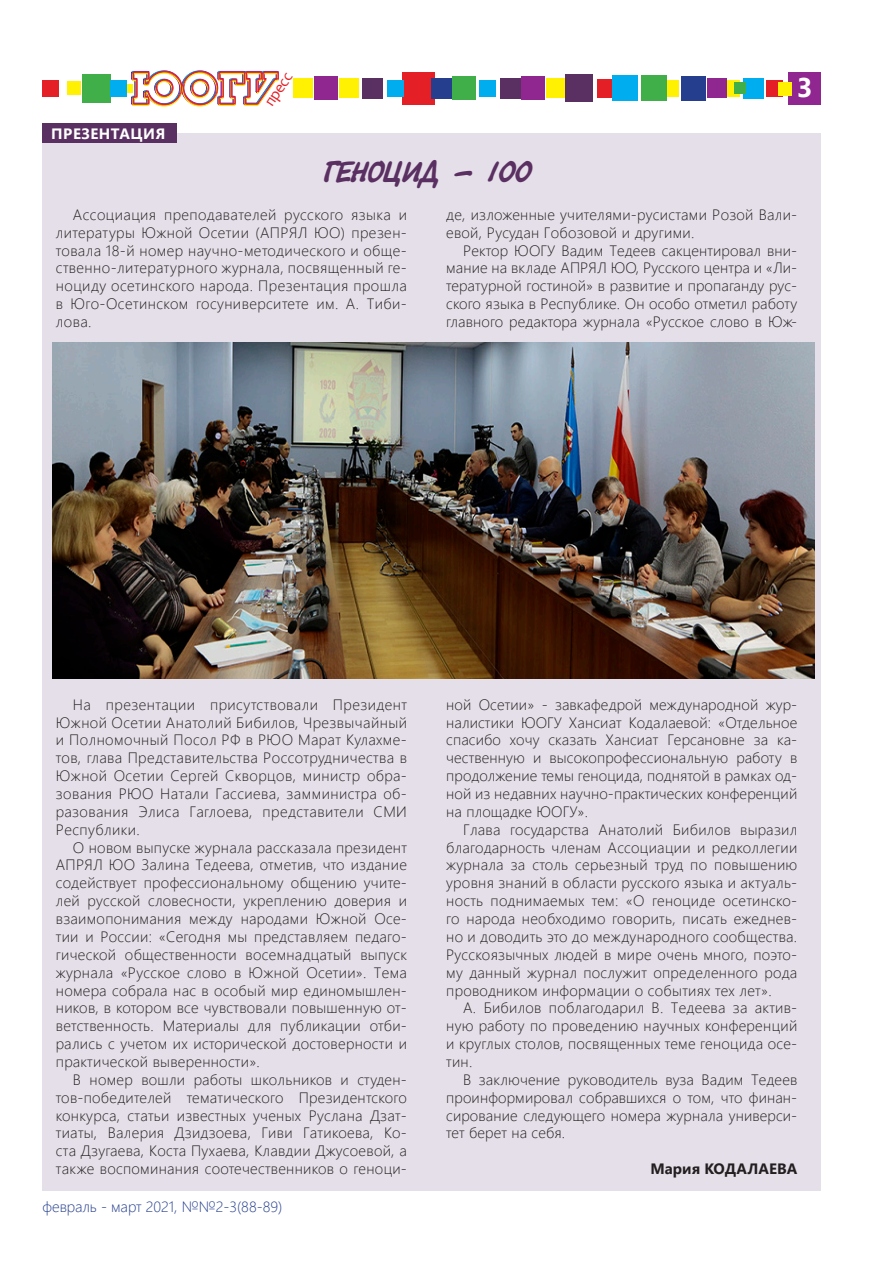
<style>
.page{position:relative;width:893px;height:1263px;background:#fff}
.page>*{position:absolute;margin:0;border:0;box-sizing:border-box;transform-origin:0 0}
.статьи{font:30px "Tagir CTT";color:#5a2f61}
.t1{font:700 27px "Segoe UI";color:#fff}
.t2{font:15.75px "Candara";color:#e41f25}
.статьи-2{font:300 15px/17.9px "Segoe UI";letter-spacing:.02em;color:#231f20;text-align:justify}
.t3{font:300 15px "Segoe UI";color:#253f8e}
.статьи-3{font:700 15px "Segoe UI";color:#231f20}
.статьи-4{font:700 15px "Segoe UI";letter-spacing:.035em;color:#fff}
</style>
<div class="page">
<div style="left:788px;top:72px;width:33px;height:33px;background:#90268f"></div>
<div style="left:402px;top:72px;width:33px;height:33px;background:#e41f25"></div>
<div style="left:339px;top:79px;width:20px;height:19px;background:#fff101"></div>
<div style="left:124px;top:84px;width:9px;height:9px;background:#fff101"></div>
<div style="left:500px;top:78px;width:20px;height:21px;background:#5a2f61"></div>
<div style="left:362px;top:78px;width:21px;height:21px;background:#5a2f61"></div>
<div style="left:479px;top:80px;width:16px;height:17px;background:#00aeef"></div>
<div style="left:387px;top:80px;width:17px;height:17px;background:#00aeef"></div>
<div style="left:431px;top:78px;width:21px;height:21px;background:#253f8e"></div>
<div style="left:452px;top:76px;width:24px;height:24px;background:#40ae49"></div>
<div style="left:521px;top:77px;width:24px;height:23px;background:#90268f"></div>
<div style="left:314px;top:77px;width:24px;height:23px;background:#90268f"></div>
<div style="left:546px;top:79px;width:20px;height:19px;background:#fff101"></div>
<div style="left:294px;top:79px;width:19px;height:19px;background:#fff101"></div>
<div style="left:565px;top:74px;width:28px;height:28px;background:#5a2f61"></div>
<div style="left:597px;top:79px;width:19px;height:19px;background:#e41f25"></div>
<div style="left:612px;top:75px;width:26px;height:26px;background:#00aeef"></div>
<div style="left:743px;top:78px;width:21px;height:21px;background:#00aeef"></div>
<div style="left:663px;top:80px;width:16px;height:17px;background:#fff101"></div>
<div style="left:723px;top:80px;width:17px;height:17px;background:#fff101"></div>
<div style="left:681px;top:76px;width:25px;height:25px;background:#253f8e"></div>
<div style="left:641px;top:75px;width:26px;height:26px;background:#40ae49"></div>
<div style="left:82px;top:74px;width:29px;height:29px;background:#40ae49"></div>
<div style="left:734px;top:82px;width:12px;height:12px;background:#40ae49"></div>
<div style="left:767px;top:80px;width:16px;height:17px;background:#e41f25"></div>
<div style="left:43px;top:80px;width:16px;height:17px;background:#e41f25"></div>
<div style="left:707px;top:79px;width:19px;height:19px;background:#90268f"></div>
<div style="left:778px;top:82px;width:14px;height:14px;background:#fff101"></div>
<div style="left:67px;top:82px;width:14px;height:13px;background:#fff101"></div>
<img style="left:131px;top:70px;width:148px;height:36px">
<div style="left:110px;top:80px;width:17px;height:17px;background:#00aeef"></div>
<div style="left:43px;top:133px;width:778px;height:1058px;background:#e5dfe9"></div>
<div style="left:43px;top:123px;width:134px;height:20px;background:#5a2f61"></div>
<img style="left:52px;top:342px;width:762px;height:336px">
<p class="статьи-4" style="left:51px;top:119px;width:115px">ПРЕЗЕНТАЦИЯ</p>
<p class="t2" style="left:260px;top:99px;width:39px;rotate:-56deg">пресс</p>
<h2 class="t1" style="left:797px;top:62px;width:17px">3</h2>
<p class="статьи" style="left:324px;top:153px;width:209px">ГЕНОЦИД - 100</p>
<p class="статьи-2" style="left:56px;top:204px;width:353px;text-indent:17px">Ассоциация преподавателей русского языка и литературы Южной Осетии (АПРЯЛ ЮО) презен&shy;товала 18-й номер научно-методического и обще&shy;ственно-литературного журнала, посвященный ге&shy;ноциду осетинского народа. Презентация прошла в Юго-Осетинском госуниверситете им. А. Тиби&shy;лова.</p>
<p class="статьи-2" style="left:446px;top:204px;width:353px">де, изложенные учителями-русистами Розой Вали&shy;евой, Русудан Гобозовой и другими.</p>
<p class="статьи-2" style="left:446px;top:240px;width:353px;text-indent:17px">Ректор ЮОГУ Вадим Тедеев сакцентировал вни&shy;мание на вкладе АПРЯЛ ЮО, Русского центра и «Ли&shy;тературной гостиной» в развитие и пропаганду рус&shy;ского языка в Республике. Он особо отметил работу главного редактора журнала «Русское слово в Юж-</p>
<p class="статьи-2" style="left:56px;top:694px;width:353px;text-indent:17px">На презентации присутствовали Президент Южной Осетии Анатолий Бибилов, Чрезвычайный и Полномочный Посол РФ в РЮО Марат Кулахме&shy;тов, глава Представительства Россотрудничества в Южной Осетии Сергей Скворцов, министр обра&shy;зования РЮО Натали Гассиева, замминистра об&shy;разования Элиса Гаглоева, представители СМИ Республики.</p>
<p class="статьи-2" style="left:56px;top:837px;width:353px;text-indent:17px">О новом выпуске журнала рассказала президент АПРЯЛ ЮО Залина Тедеева, отметив, что издание содействует профессиональному общению учите&shy;лей русской словесности, укреплению доверия и взаимопонимания между народами Южной Осе&shy;тии и России: «Сегодня мы представляем педаго&shy;гической общественности восемнадцатый выпуск журнала «Русское слово в Южной Осетии». Тема номера собрала нас в особый мир единомышлен&shy;ников, в котором все чувствовали повышенную от&shy;ветственность. Материалы для публикации отби&shy;рались с учетом их исторической достоверности и практической выверенности».</p>
<p class="статьи-2" style="left:56px;top:1069px;width:353px;text-indent:17px">В номер вошли работы школьников и студен&shy;тов-победителей тематического Президентского конкурса, статьи известных ученых Руслана Дзат&shy;тиаты, Валерия Дзидзоева, Гиви Гатикоева, Ко&shy;ста Дзугаева, Коста Пухаева, Клавдии Джусоевой, а также воспоминания соотечественников о геноци-</p>
<p class="t3" style="left:43px;top:1193px;width:241px">февраль - март 2021, №№2-3(88-89)</p>
<p class="статьи-2" style="left:446px;top:694px;width:353px">ной Осетии» - завкафедрой международной жур&shy;налистики ЮОГУ Хансиат Кодалаевой: «Отдельное спасибо хочу сказать Хансиат Герсановне за ка&shy;чественную и высокопрофессиональную работу в продолжение темы геноцида, поднятой в рамках од&shy;ной из недавних научно-практических конференций на площадке ЮОГУ».</p>
<p class="статьи-2" style="left:446px;top:819px;width:353px;text-indent:17px">Глава государства Анатолий Бибилов выразил благодарность членам Ассоциации и редколлегии журнала за столь серьезный труд по повышению уровня знаний в области русского языка и актуаль&shy;ность поднимаемых тем: «О геноциде осетинско&shy;го народа необходимо говорить, писать ежеднев&shy;но и доводить это до международного сообщества.<br>Русскоязычных людей в мире очень много, поэто&shy;му данный журнал послужит определенного рода проводником информации о событиях тех лет».</p>
<p class="статьи-2" style="left:446px;top:998px;width:353px;text-indent:17px">А. Бибилов поблагодарил В. Тедеева за актив&shy;ную работу по проведению научных конференций и круглых столов, посвященных теме геноцида осе&shy;тин.</p>
<p class="статьи-2" style="left:446px;top:1069px;width:353px;text-indent:17px">В заключение руководитель вуза Вадим Тедеев проинформировал собравшихся о том, что финан&shy;сирование следующего номера журнала универси&shy;тет берет на себя.</p>
<p class="статьи-3" style="left:650px;top:1154px;width:148px">Мария КОДАЛАЕВА</p>
</div>
